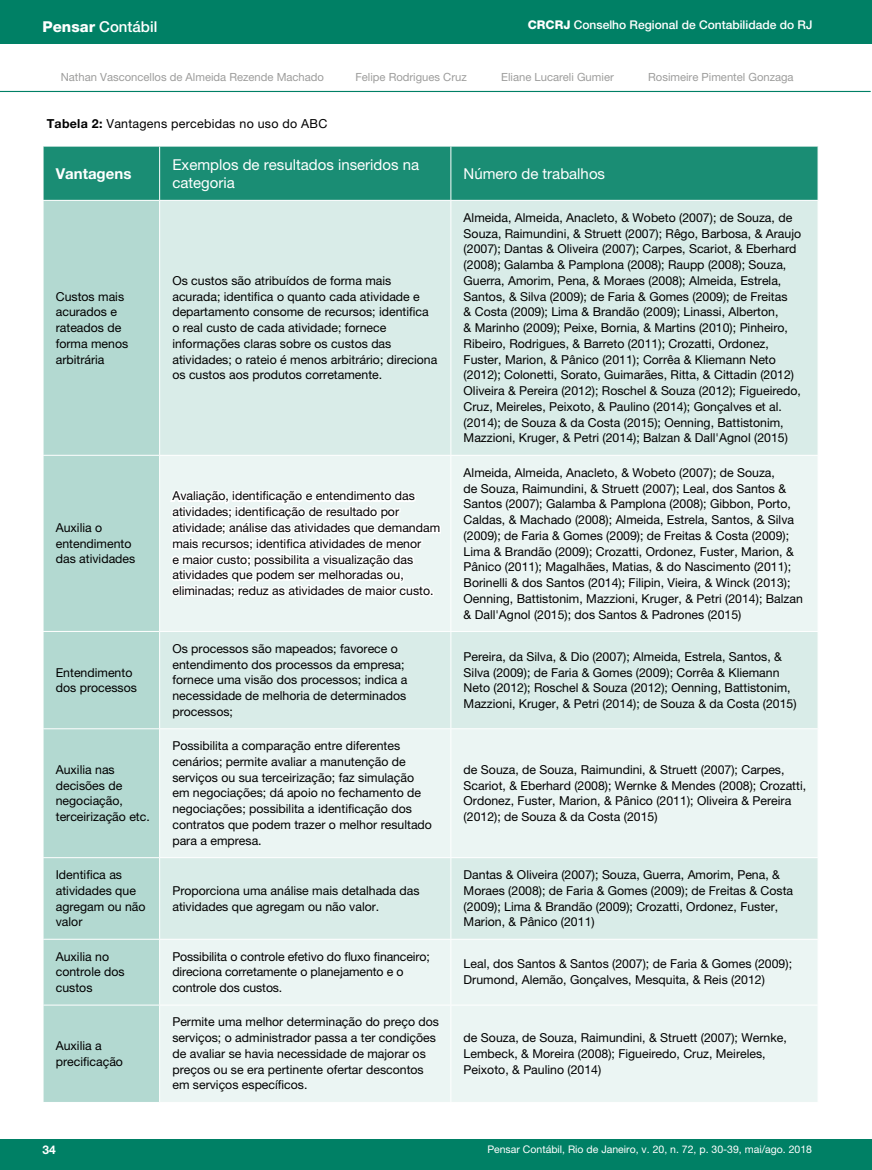
<style>
.page{position:relative;width:872px;height:1170px;background:#fff}
.page>*{position:absolute;margin:0;border:0;box-sizing:border-box;transform-origin:0 0}
.t1{font:15px/18px "Helvetica Neue LT Pro";color:#fff}
.t2{font:500 15px "Helvetica Neue LT Pro";color:#fff}
.t3{font:700 15px "Helvetica Neue LT Pro";color:#fff}
.t4{font:12.45px "Helvetica Neue LT Pro";letter-spacing:.02em;color:#000}
.t5{font:12.3px/15.8px "Helvetica Neue LT Pro";color:#000}
.t6{font:500 12px "Helvetica Neue LT Pro";color:#fff}
.t7{font:700 12px "Helvetica Neue LT Pro";color:#fff}
.t8{font:11.25px "Helvetica Neue LT Pro";color:#9d9d9c}
.t9{font:10.5px "Helvetica Neue LT Pro";color:#fff}
.s1{font-weight:800}
.s2{font-weight:700}
</style>
<div class="page">
<div style="left:0;top:1139px;width:872px;height:30px;background:#008065"></div>
<div style="left:0;top:0;width:872px;height:44px;background:#008065"></div>
<hr style="left:427px;top:115px;width:1px;height:986px;background:#9d9d9c">
<hr style="left:0;top:91px;width:870px;height:1px;background:#008065">
<div style="left:44px;top:147px;width:773px;height:53px;background:#1a8d74"></div>
<div style="left:44px;top:201px;width:115px;height:900px;background:#b3d9d1"></div>
<div style="left:160px;top:201px;width:657px;height:254px;background:#d9ece8"></div>
<svg style="left:160px;top:456px;width:657px;height:645px;background:#e5f2ef"></svg>
<hr style="left:160px;top:1004px;width:291px;height:1px;background:#fff">
<hr style="left:451px;top:1004px;width:367px;height:1px;background:#fff">
<hr style="left:43px;top:1004px;width:117px;height:1px;background:#fff">
<hr style="left:160px;top:146px;width:291px;height:1px;background:#fff">
<hr style="left:159px;top:146px;width:1px;height:54px;background:#fff">
<hr style="left:450px;top:146px;width:1px;height:54px;background:#fff">
<hr style="left:43px;top:728px;width:117px;height:1px;background:#fff">
<hr style="left:43px;top:857px;width:117px;height:1px;background:#fff">
<hr style="left:43px;top:938px;width:117px;height:1px;background:#fff">
<hr style="left:43px;top:455px;width:117px;height:1px;background:#fff">
<hr style="left:43px;top:631px;width:117px;height:1px;background:#fff">
<hr style="left:160px;top:200px;width:291px;height:1px;background:#fff">
<hr style="left:450px;top:201px;width:1px;height:254px;background:#fff">
<hr style="left:450px;top:631px;width:1px;height:97px;background:#fff">
<hr style="left:450px;top:858px;width:1px;height:80px;background:#fff">
<hr style="left:160px;top:455px;width:291px;height:1px;background:#fff">
<hr style="left:160px;top:631px;width:291px;height:1px;background:#fff">
<hr style="left:450px;top:455px;width:1px;height:176px;background:#fff">
<hr style="left:451px;top:631px;width:367px;height:1px;background:#fff">
<hr style="left:160px;top:728px;width:291px;height:1px;background:#fff">
<hr style="left:160px;top:857px;width:291px;height:1px;background:#fff">
<hr style="left:451px;top:728px;width:367px;height:1px;background:#fff">
<hr style="left:450px;top:729px;width:1px;height:128px;background:#fff">
<hr style="left:451px;top:857px;width:367px;height:1px;background:#fff">
<hr style="left:160px;top:938px;width:291px;height:1px;background:#fff">
<hr style="left:451px;top:938px;width:367px;height:1px;background:#fff">
<hr style="left:450px;top:939px;width:1px;height:65px;background:#fff">
<hr style="left:450px;top:1005px;width:1px;height:96px;background:#fff">
<svg style="left:168px;top:475px;width:274px;height:138px"></svg>
<p class="t2" style="left:43px;top:17px;width:116px"><span class="s1">Pensar</span> Contábil</p>
<p class="t6" style="left:528px;top:18px;width:286px"><span class="s1">CRCRJ</span> Conselho Regional de Contabilidade do RJ</p>
<p class="t8" style="left:61px;top:71px;width:265px">Nathan Vasconcellos de Almeida Rezende Machado</p>
<p class="t8" style="left:355px;top:71px;width:113px">Felipe Rodrigues Cruz</p>
<p class="t8" style="left:501px;top:71px;width:114px">Eliane Lucareli Gumier</p>
<p class="t8" style="left:648px;top:71px;width:147px">Rosimeire Pimentel Gonzaga</p>
<p class="t4" style="left:47px;top:116px;width:282px"><span class="s2">Tabela 2:</span> Vantagens percebidas no uso do ABC</p>
<p class="t3" style="left:56px;top:164px;width:77px">Vantagens</p>
<p class="t1" style="left:172px;top:155px;width:248px">Exemplos de resultados inseridos na categoria</p>
<p class="t1" style="left:463px;top:164px;width:143px">Número de trabalhos</p>
<p class="t5" style="left:56px;top:288px;width:74px">Custos mais acurados e rateados de forma menos arbitrária</p>
<p class="t5" style="left:56px;top:519px;width:81px">Auxilia o entendimento das atividades</p>
<p class="t5" style="left:56px;top:664px;width:83px">Entendimento dos processos</p>
<p class="t5" style="left:56px;top:761px;width:96px">Auxilia nas decisões de negociação, terceirização etc.</p>
<p class="t5" style="left:56px;top:866px;width:91px">Identifica as atividades que agregam ou não valor</p>
<p class="t5" style="left:172px;top:272px;width:266px">Os custos são atribuídos de forma mais acurada; identifica o quanto cada atividade e departamento consome de recursos; identifica o real custo de cada atividade; fornece informações claras sobre os custos das atividades; o rateio é menos arbitrário; direciona os custos aos produtos corretamente.</p>
<p class="t5" style="left:172px;top:488px;width:269px">Avaliação, identificação e entendimento das atividades; identificação de resultado por atividade; análise das atividades que demandam mais recursos; identifica atividades de menor<br>e maior custo; possibilita a visualização das atividades que podem ser melhoradas ou, eliminadas; reduz as atividades de maior custo.</p>
<p class="t5" style="left:463px;top:209px;width:339px">Almeida, Almeida, Anacleto, &amp; Wobeto (2007); de Souza, de Souza, Raimundini, &amp; Struett (2007); Rêgo, Barbosa, &amp; Araujo (2007); Dantas &amp; Oliveira (2007); Carpes, Scariot, &amp; Eberhard (2008); Galamba &amp; Pamplona (2008); Raupp (2008); Souza, Guerra, Amorim, Pena, &amp; Moraes (2008); Almeida, Estrela, Santos, &amp; Silva (2009); de Faria &amp; Gomes (2009); de Freitas<br>&amp; Costa (2009); Lima &amp; Brandão (2009); Linassi, Alberton,<br>&amp; Marinho (2009); Peixe, Bornia, &amp; Martins (2010); Pinheiro, Ribeiro, Rodrigues, &amp; Barreto (2011); Crozatti, Ordonez, Fuster, Marion, &amp; Pânico (2011); Corrêa &amp; Kliemann Neto (2012); Colonetti, Sorato, Guimarães, Ritta, &amp; Cittadin (2012)<br>Oliveira &amp; Pereira (2012); Roschel &amp; Souza (2012); Figueiredo, Cruz, Meireles, Peixoto, &amp; Paulino (2014); Gonçalves et al. (2014); de Souza &amp; da Costa (2015); Oenning, Battistonim, Mazzioni, Kruger, &amp; Petri (2014); Balzan &amp; Dall'Agnol (2015)</p>
<p class="t5" style="left:463px;top:464px;width:341px">Almeida, Almeida, Anacleto, &amp; Wobeto (2007); de Souza,<br>de Souza, Raimundini, &amp; Struett (2007); Leal, dos Santos &amp; Santos (2007); Galamba &amp; Pamplona (2008); Gibbon, Porto, Caldas, &amp; Machado (2008); Almeida, Estrela, Santos, &amp; Silva (2009); de Faria &amp; Gomes (2009); de Freitas &amp; Costa (2009); Lima &amp; Brandão (2009); Crozatti, Ordonez, Fuster, Marion, &amp; Pânico (2011); Magalhães, Matias, &amp; do Nascimento (2011); Borinelli &amp; dos Santos (2014); Filipin, Vieira, &amp; Winck (2013); Oenning, Battistonim, Mazzioni, Kruger, &amp; Petri (2014); Balzan &amp; Dall'Agnol (2015); dos Santos &amp; Padrones (2015)</p>
<p class="t5" style="left:172px;top:640px;width:237px">Os processos são mapeados; favorece o entendimento dos processos da empresa; fornece uma visão dos processos; indica a necessidade de melhoria de determinados processos;</p>
<p class="t5" style="left:463px;top:648px;width:334px">Pereira, da Silva, &amp; Dio (2007); Almeida, Estrela, Santos, &amp; Silva (2009); de Faria &amp; Gomes (2009); Corrêa &amp; Kliemann Neto (2012); Roschel &amp; Souza (2012); Oenning, Battistonim, Mazzioni, Kruger, &amp; Petri (2014); de Souza &amp; da Costa (2015)</p>
<p class="t5" style="left:172px;top:737px;width:261px">Possibilita a comparação entre diferentes cenários; permite avaliar a manutenção de serviços ou sua terceirização; faz simulação em negociações; dá apoio no fechamento de negociações; possibilita a identificação dos contratos que podem trazer o melhor resultado para a empresa.</p>
<p class="t5" style="left:172px;top:882px;width:249px">Proporciona uma análise mais detalhada das atividades que agregam ou não valor.</p>
<p class="t5" style="left:463px;top:761px;width:344px">de Souza, de Souza, Raimundini, &amp; Struett (2007); Carpes, Scariot, &amp; Eberhard (2008); Wernke &amp; Mendes (2008); Crozatti, Ordonez, Fuster, Marion, &amp; Pânico (2011); Oliveira &amp; Pereira (2012); de Souza &amp; da Costa (2015)</p>
<p class="t5" style="left:463px;top:866px;width:331px">Dantas &amp; Oliveira (2007); Souza, Guerra, Amorim, Pena, &amp; Moraes (2008); de Faria &amp; Gomes (2009); de Freitas &amp; Costa (2009); Lima &amp; Brandão (2009); Crozatti, Ordonez, Fuster, Marion, &amp; Pânico (2011)</p>
<p class="t5" style="left:56px;top:948px;width:70px">Auxilia no controle dos custos</p>
<p class="t5" style="left:172px;top:948px;width:259px">Possibilita o controle efetivo do fluxo financeiro; direciona corretamente o planejamento e o controle dos custos.</p>
<p class="t5" style="left:463px;top:955px;width:330px">Leal, dos Santos &amp; Santos (2007); de Faria &amp; Gomes (2009);<br>Drumond, Alemão, Gonçalves, Mesquita, &amp; Reis (2012)</p>
<p class="t5" style="left:56px;top:1037px;width:69px">Auxilia a precificação</p>
<p class="t5" style="left:172px;top:1013px;width:268px">Permite uma melhor determinação do preço dos serviços; o administrador passa a ter condições de avaliar se havia necessidade de majorar os preços ou se era pertinente ofertar descontos em serviços específicos.</p>
<p class="t5" style="left:463px;top:1029px;width:325px">de Souza, de Souza, Raimundini, &amp; Struett (2007); Wernke,<br>Lembeck, &amp; Moreira (2008); Figueiredo, Cruz, Meireles,<br>Peixoto, &amp; Paulino (2014)</p>
<p class="t7" style="left:43px;top:1142px;width:15px">34</p>
<p class="t9" style="left:487px;top:1142px;width:326px">Pensar Contábil, Rio de Janeiro, v. 20, n. 72, p. 30-39, mai/ago. 2018</p>
</div>
